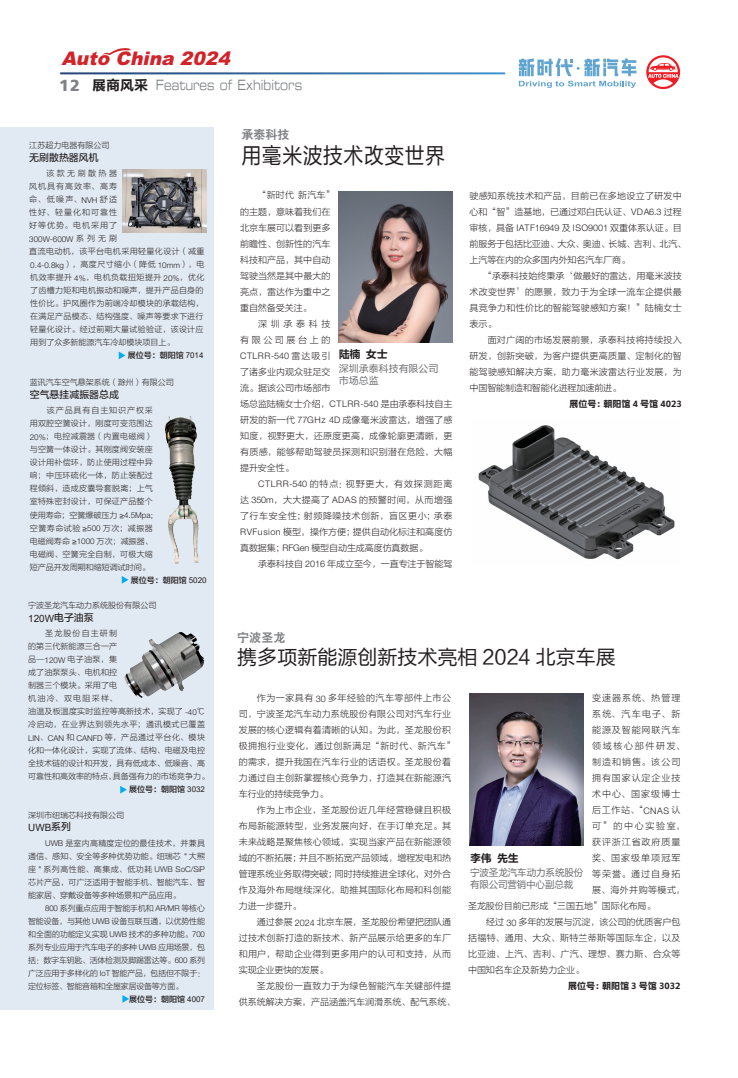
<style>
.page{position:relative;width:738px;height:1078px;background:#fff}
.page>*{position:absolute;margin:0;border:0;box-sizing:border-box;transform-origin:0 0}
.t1{font:22px "FZLTHJW GB1 0";letter-spacing:.03em;color:#231f20;scale:.9 1}
.t2{font:20px "FZLTHK GBK1 0";color:#231f20}
.t3{font:italic 900 18.7px "Arial";color:#d1232a}
.t4{font:900 16px "Frutiger LT Std";color:#808285}
.t5{font:14px "Eurostile Extended Two";letter-spacing:.01em;color:#808285;scale:.7 1}
.t6{font:12px "H Yb 2 gj";color:#808285}
.t7{font:11px "FZLTCHJW GB1 0";letter-spacing:-.025em;color:#231f20}
.t8{font:10px/12px "FZLTHK GBK1 0";letter-spacing:-.015em;color:#6c6d70;scale:.96 1}
.t9{font:10px "FZLTZHUNHK GBK1 0";color:#231f20}
.t10{font:10px/12px "FZLTHK GBK1 0";letter-spacing:-.015em;color:#6c6d70}
.t11{font:10px "Arial";color:#231f20}
.t12{font:9px/16px "FZLTXHK GBK1 0";letter-spacing:.025em;color:#231f20;text-align:justify}
.t13{font:9px/16px "FZLTXHK GBK1 0";letter-spacing:-.01em;color:#231f20}
.t14{font:9px/16px "FZLTXHK GBK1 0";letter-spacing:.005em;color:#231f20}
.t15{font:9px "FZLTXHK GBK1 0";letter-spacing:.115em;color:#231f20}
.t16{font:300 9px "Helvetica Neue LT Pro";letter-spacing:-.01em;color:#231f20}
.t17{font:9px "Alimama Shu Hei Ti";color:#231f20}
.t18{font:9px "FZLTXHK GBK1 0";letter-spacing:.1em;color:#231f20}
.t19{font:9px "FZLTXHK GBK1 0";color:#231f20}
.t20{font:9px/16px "FZLTXHK GBK1 0";letter-spacing:.29em;color:#231f20;text-align:right}
.t21{font:300 9px "Helvetica Neue LT Pro";letter-spacing:.06em;color:#231f20}
.t22{font:9px "FZLTXHK GBK1 0";letter-spacing:.045em;color:#231f20}
.t23{font:9px "FZLTXHK GBK1 0";letter-spacing:.185em;color:#231f20}
.t24{font:8px/13px "FZLTXHK GBK1 0";letter-spacing:.01em;color:#231f20;text-align:justify}
.t25{font:8px/13px "FZLTXHK GBK1 0";letter-spacing:.035em;color:#231f20}
.t26{font:8px "FZLTZHK GBK1 0";color:#231f20}
.t27{font:300 8px "Helvetica Neue LT Pro";color:#231f20}
.s1{font-family:"FZLTCHJW GB1 0";color:#231f20}
.s2{font-family:"Helvetica Neue LT Pro";font-weight:300}
.s3{font-family:"FZLTXHK GBK1 0";font-weight:400}
.s4{font-family:"Arial"}
.s5{font-family:"FZLTZHUNHK GBK1 0"}
</style>
<div class="page">
<svg style="left:102px;top:48px;width:29px;height:7px"></svg>
<svg style="left:646px;top:55px;width:33px;height:34px"></svg>
<div style="left:0;top:128px;width:213px;height:881px;background:#e1e9f2"></div>
<svg style="left:518px;top:58px;width:118px;height:30px"></svg>
<img style="left:338px;top:191px;width:114px;height:152px">
<img style="left:478px;top:425px;width:197px;height:135px">
<svg style="left:469px;top:834px;width:115px;height:12px"></svg>
<img style="left:469px;top:693px;width:114px;height:151px">
<svg style="left:119px;top:351px;width:6px;height:8px"></svg>
<img style="left:123px;top:170px;width:83px;height:63px">
<svg style="left:122px;top:576px;width:6px;height:7px"></svg>
<img style="left:165px;top:414px;width:34px;height:150px">
<svg style="left:120px;top:786px;width:7px;height:7px"></svg>
<svg style="left:122px;top:995px;width:7px;height:7px"></svg>
<img style="left:124px;top:632px;width:81px;height:66px">
<h3 class="t3" style="left:61px;top:45px;width:175px">Auto China 2024</h3>
<h3 class="t4" style="left:59px;top:76px;width:22px">12</h3>
<h3 class="t5" style="left:92px;top:75px;width:301px"><span class="s1">展商风采</span> Features of Exhibitors</h3>
<p class="t24" style="left:29px;top:139px;width:81px">江苏超力电器有限公司</p>
<p class="t9" style="left:29px;top:152px;width:71px">无刷散热器风机</p>
<p class="t24" style="left:29px;top:167px;width:89px;text-indent:17px">该款无刷散热器风机具有高效率、高寿命、低噪声、<span class="s2">NVH</span> 舒适性好、轻量化和可靠性好等优势。电机采用了</p>
<p class="t27" style="left:29px;top:234px;width:89px">300W-600W <span class="s3">系列无刷</span></p>
<p class="t25" style="left:29px;top:245px;width:177px">直流电动机，该平台电机采用轻量化设计（减重<br><span class="s2">0.4-0.8kg</span>），高度尺寸缩小（降低 <span class="s2">10mm</span>），电机效率提升 <span class="s2">4%</span>，电机负载扭矩提升 <span class="s2">20%</span>，优化了齿槽力矩和电机振动和噪声，提升产品自身的性价比。护风圈作为前端冷却模块的承载结构，在满足产品模态、结构强度、噪声等要求下进行轻量化设计。经过前期大量试验验证，该设计应用到了众多新能源汽车冷却模块项目上。</p>
<p class="t26" style="left:127px;top:351px;width:77px">展位号：朝阳馆 <span class="s4">7014</span></p>
<p class="t24" style="left:30px;top:376px;width:146px">蓝讯汽车空气悬架系统（滁州）有限公司</p>
<p class="t9" style="left:30px;top:389px;width:91px">空气悬挂减振器总成</p>
<p class="t24" style="left:30px;top:404px;width:124px;text-indent:17px">该产品具有自主知识产权采用双腔空簧设计，刚度可变范围达<span class="s2">20%</span>；电控减震器（内置电磁阀）与空簧一体设计。其刚度阀安装座设计用补偿环，防止使用过程中异响；中压环硫化一体，防止装配过程倾斜，造成皮囊导套脱离；上气室特殊密封设计，可保证产品整个使用寿命；空簧爆破压力 <span class="s2">≥4.5Mpa;</span>空簧寿命试验 <span class="s2">≥500</span> 万次；减振器电磁阀寿命 <span class="s2">≥1000</span> 万次；减振器、电磁阀、空簧完全自制，可极大缩短产品开发周期和缩短调试时间。</p>
<p class="t26" style="left:131px;top:575px;width:77px">展位号：朝阳馆 <span class="s4">5020</span></p>
<p class="t24" style="left:28px;top:599px;width:130px">宁波圣龙汽车动力系统股份有限公司</p>
<p class="t11" style="left:28px;top:611px;width:67px">120W<span class="s5">电子油泵</span></p>
<p class="t24" style="left:28px;top:627px;width:182px;text-align:left;text-indent:17px">圣龙股份自主研制<br>的第三代新能源三合一产<br>品—<span class="s2">120W</span> 电子油泵，集<br>成了油泵泵头、电机和控<br>制器三个模块。采用了电<br>机油冷、双电阻采样、<br>油温及板温度实时监控等高新技术，实现了 <span class="s2">-40</span>℃冷启动，在业界达到领先水平；通讯模式已覆盖<br><span class="s2">LIN</span>、<span class="s2">CAN</span> 和 <span class="s2">CANFD</span> 等，产品通过平台化、模块化和一体化设计，实现了流体、结构、电磁及电控全技术链的设计和开发，具有低成本、低噪音、高可靠性和高效率的特点，具备强有力的市场竞争力。</p>
<p class="t26" style="left:129px;top:785px;width:77px">展位号：朝阳馆 <span class="s4">3032</span></p>
<p class="t24" style="left:28px;top:808px;width:97px">深圳市纽瑞芯科技有限公司</p>
<p class="t11" style="left:28px;top:820px;width:44px">UWB<span class="s5">系列</span></p>
<p class="t24" style="left:28px;top:836px;width:178px;text-indent:17px"><span class="s2">UWB</span> 是室内高精度定位的最佳技术，并兼具通信、感知、安全等多种优势功能。纽瑞芯 <span class="s2">"</span> 大熊座 <span class="s2">"</span> 系列高性能、高集成、低功耗 <span class="s2">UWB SoC/SiP</span>芯片产品，可广泛适用于智能手机、智能汽车、智能家居、穿戴设备等多种场景和产品应用。</p>
<p class="t24" style="left:28px;top:901px;width:178px;text-indent:17px"><span class="s2">800</span> 系列重点应用于智能手机和 <span class="s2">AR/MR</span> 等核心智能设备，与其他 <span class="s2">UWB</span> 设备互联互通，以优势性能和全面的功能定义实现 <span class="s2">UWB</span> 技术的多种功能。<span class="s2">700</span>系列专业应用于汽车电子的多种 <span class="s2">UWB</span> 应用场景，包括：数字车钥匙、活体检测及脚踢雷达等。<span class="s2">600</span> 系列广泛应用于多样化的 <span class="s2">IoT</span> 智能产品，包括但不限于：定位标签、智能音箱和全屋家居设备等方面。</p>
<p class="t26" style="left:129px;top:994px;width:77px">展位号：朝阳馆 <span class="s4">4007</span></p>
<h3 class="t6" style="left:241px;top:128px;width:49px">承泰科技</h3>
<h1 class="t1" style="left:241px;top:144px;width:227px">用毫米波技术改变世界</h1>
<p class="t14" style="left:240px;top:187px;width:96px;text-indent:17px">“新时代新汽车”的主题，意味着我们在北京车展可以看到更多前瞻性、创新性的汽车科技和产品，其中自动驾驶当然是其中最大的亮点，雷达作为重中之重自然备受关注。</p>
<p class="t20" style="left:240px;top:316px;width:92px">深圳承泰科技<br>有限公司展台上的</p>
<p class="t21" style="left:240px;top:350px;width:92px">CTLRR-540 <span class="s3">雷达吸引</span></p>
<p class="t12" style="left:240px;top:364px;width:214px;text-align:left">了诸多业内观众驻足交<br>流。据该公司市场部市<br>场总监陆楠女士介绍，<span class="s2">CTLRR-540</span> 是由承泰科技自主研发的新一代 <span class="s2">77GHz 4D</span> 成像毫米波雷达，增强了感知度，视野更大，还原度更高，成像轮廓更清晰，更有质感，能够帮助驾驶员探测和识别潜在危险，大幅提升安全性。</p>
<p class="t12" style="left:240px;top:476px;width:214px;text-indent:18px"><span class="s2">CTLRR-540</span> 的特点：视野更大，有效探测距离达 <span class="s2">350m</span>，大大提高了 <span class="s2">ADAS</span> 的预警时间，从而增强了行车安全性；射频降噪技术创新，盲区更小；承泰<span class="s2">RVFusion</span> 模型，操作方便；提供自动化标注和高度仿真数据集；<span class="s2">RFGen</span> 模型自动生成高度仿真数据。</p>
<p class="t13" style="left:258px;top:556px;width:195px">承泰科技自 <span class="s2">2016</span> 年成立至今，一直专注于智能驾</p>
<p class="t7" style="left:338px;top:348px;width:50px">陆楠 女士</p>
<p class="t10" style="left:338px;top:363px;width:101px">深圳承泰科技有限公司市场总监</p>
<p class="t12" style="left:469px;top:188px;width:214px">驶感知系统技术和产品，目前已在多地设立了研发中心和“智”造基地，已通过邓白氏认证、<span class="s2">VDA6.3</span> 过程</p>
<p class="t16" style="left:469px;top:222px;width:214px"><span class="s3">审核，具备</span> IATF16949 <span class="s3">及</span> ISO9001 <span class="s3">双重体系认证。目</span></p>
<p class="t13" style="left:469px;top:236px;width:218px">前服务于包括比亚迪、大众、奥迪、长城、吉利、北汽、上汽等在内的众多国内外知名汽车厂商。</p>
<p class="t12" style="left:469px;top:268px;width:214px;text-indent:14px">“承泰科技始终秉承‘做最好的雷达，用毫米波技术改变世界’的愿景，致力于为全球一流车企提供最具竞争力和性价比的智能驾驶感知方案！”陆楠女士表示。</p>
<p class="t12" style="left:469px;top:332px;width:214px;text-indent:18px">面对广阔的市场发展前景，承泰科技将持续投入研发，创新突破，为客户提供更高质量、定制化的智能驾驶感知解决方案，助力毫米波雷达行业发展，为中国智能制造和智能化进程加速前进。</p>
<p class="t17" style="left:569px;top:398px;width:114px">展位号：朝阳馆 4 号馆 4023</p>
<h3 class="t6" style="left:237px;top:631px;width:50px">宁波圣龙</h3>
<h2 class="t2" style="left:237px;top:646px;width:380px">携多项新能源创新技术亮相 2024 北京车展</h2>
<p class="t12" style="left:238px;top:690px;width:218px;text-align:left;text-indent:18px">作为一家具有 <span class="s2">30</span> 多年经验的汽车零部件上市公司，宁波圣龙汽车动力系统股份有限公司对汽车行业发展的核心逻辑有着清晰的认知。为此，圣龙股份积极拥抱行业变化，通过创新满足“新时代、新汽车”的需求，提升我国在汽车行业的话语权。圣龙股份着力通过自主创新掌握核心竞争力，打造其在新能源汽车行业的持续竞争力。</p>
<p class="t12" style="left:238px;top:802px;width:214px;text-indent:18px">作为上市企业，圣龙股份近几年经营稳健且积极布局新能源转型，业务发展向好，在手订单充足。其未来战略是聚焦核心领域，实现当家产品在新能源领域的不断拓展；并且不断拓宽产品领域，增程发电和热管理系统业务取得突破；同时持续推进全球化，对外合作及海外布局继续深化，助推其国际化布局和科创能力进一步提升。</p>
<p class="t12" style="left:238px;top:914px;width:214px;text-indent:18px">通过参展 <span class="s2">2024</span> 北京车展，圣龙股份希望把团队通过技术创新打造的新技术、新产品展示给更多的车厂和用户，帮助企业得到更多用户的认可和支持，从而实现企业更快的发展。</p>
<p class="t12" style="left:238px;top:978px;width:218px;text-indent:18px">圣龙股份一直致力于为绿色智能汽车关键部件提供系统解决方案，产品涵盖汽车润滑系统、配气系统、</p>
<p class="t15" style="left:591px;top:692px;width:90px">变速器系统、热管理</p>
<p class="t12" style="left:591px;top:706px;width:90px">系统、汽车电子、新</p>
<p class="t18" style="left:591px;top:724px;width:90px">能源及智能网联汽车</p>
<p class="t23" style="left:591px;top:740px;width:94px">领域核心部件研发、</p>
<p class="t15" style="left:591px;top:756px;width:90px">制造和销售。该公司</p>
<p class="t18" style="left:591px;top:772px;width:90px">拥有国家认定企业技</p>
<p class="t15" style="left:591px;top:788px;width:90px">术中心、国家级博士</p>
<p class="t12" style="left:591px;top:802px;width:90px">后工作站、“<span class="s2">CNAS</span> 认</p>
<p class="t12" style="left:591px;top:818px;width:94px">可”的中心实验室，</p>
<p class="t18" style="left:591px;top:836px;width:90px">获评浙江省政府质量</p>
<p class="t15" style="left:591px;top:853px;width:90px">奖、国家级单项冠军</p>
<p class="t15" style="left:591px;top:869px;width:90px">等荣誉。通过自身拓</p>
<p class="t22" style="left:591px;top:885px;width:94px">展、海外并购等模式，</p>
<p class="t13" style="left:467px;top:898px;width:189px">圣龙股份目前已形成“三国五地”国际化布局。</p>
<p class="t19" style="left:486px;top:917px;width:195px">经过 <span class="s2">30</span> 多年的发展与沉淀，该公司的优质客户包</p>
<p class="t12" style="left:467px;top:930px;width:213px">括福特、通用、大众、斯特兰蒂斯等国际车企，以及</p>
<p class="t12" style="left:467px;top:946px;width:214px">比亚迪、上汽、吉利、广汽、理想、赛力斯、合众等</p>
<p class="t13" style="left:467px;top:962px;width:117px">中国知名车企及新势力企业。</p>
<p class="t17" style="left:567px;top:980px;width:114px">展位号：朝阳馆 3 号馆 3032</p>
<p class="t7" style="left:469px;top:851px;width:50px">李伟 先生</p>
<p class="t8" style="left:469px;top:866px;width:120px">宁波圣龙汽车动力系统股份有限公司营销中心副总裁</p>
</div>
